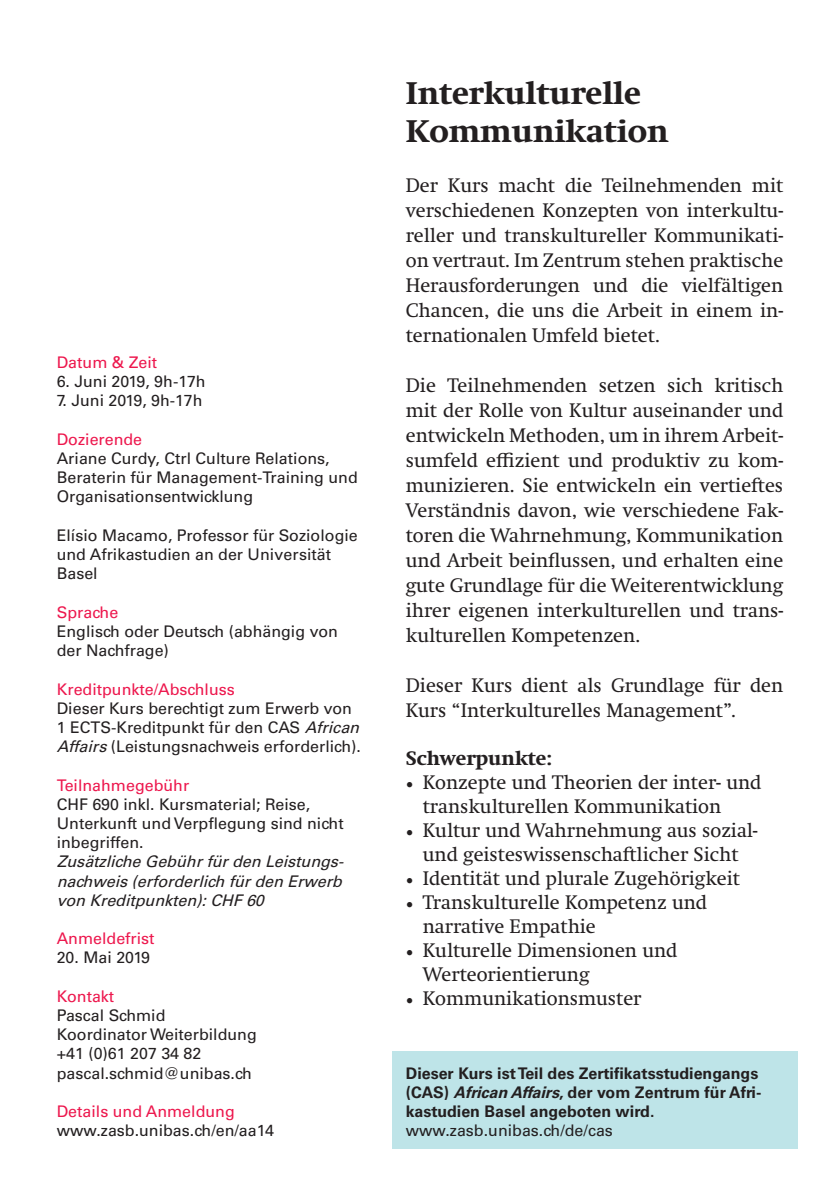
<style>
.page{position:relative;width:840px;height:1191px;background:#fff}
.page>*{position:absolute;margin:0;border:0;box-sizing:border-box;transform-origin:0 0}
.t1{font:700 32px/38.4px "Swift Neue LT Pro";color:#231f20}
.t2{font:20px/25px "Swift Neue LT Pro";color:#231f20}
.t3{font:700 20px "Swift Neue LT Pro";color:#231f20}
.t4{font:16px/19.2px "Univers LT Std";color:#231f20}
.t5{font:700 16px/19.2px "Univers LT Std";color:#231f20}
.t6{font:16px "Univers LT Std";color:#ed174d}
.t7{font:italic 16px/19.2px "Univers LT Std";color:#231f20;text-align:justify}
.s1{font-style:italic}
.s2{font-family:"Minion Pro"}
</style>
<div class="page">
<div style="left:391px;top:1051px;width:406px;height:97px;background:#bee4e8"></div>
<p class="t6" style="left:57px;top:353px;width:102px">Datum &amp; Zeit</p>
<p class="t4" style="left:57px;top:372px;width:150px">6. Juni 2019, 9h-17h</p>
<p class="t4" style="left:57px;top:391px;width:147px">7. Juni 2019, 9h-17h</p>
<p class="t6" style="left:57px;top:430px;width:87px">Dozierende</p>
<p class="t4" style="left:57px;top:449px;width:302px">Ariane Curdy, Ctrl Culture Relations,<br>Beraterin für Management-Training und<br>Organisationsentwicklung</p>
<p class="t4" style="left:57px;top:525px;width:302px">Elísio Macamo, Professor für Soziologie und Afrikastudien an der Universität<br>Basel</p>
<p class="t6" style="left:57px;top:602px;width:63px">Sprache</p>
<p class="t4" style="left:57px;top:621px;width:282px">Englisch oder Deutsch (abhängig von der Nachfrage)</p>
<p class="t6" style="left:57px;top:679px;width:179px">Kreditpunkte/Abschluss</p>
<p class="t4" style="left:57px;top:698px;width:308px">Dieser Kurs berechtigt zum Erwerb von<br>1 ECTS-Kreditpunkt für den CAS <span class="s1">African<br>Affairs</span>(Leistungsnachweis erforderlich).</p>
<p class="t6" style="left:57px;top:775px;width:134px">Teilnahmegebühr</p>
<p class="t4" style="left:57px;top:794px;width:288px">CHF 690 inkl. Kursmaterial; Reise,<br>Unterkunft und Verpflegung sind nicht inbegriffen.</p>
<p class="t7" style="left:57px;top:852px;width:292px">Zusätzliche Gebührfürden Leistungs&shy;nachweis(erforderlich fürden Erwerb von Kreditpunkten):CHF 60</p>
<p class="t6" style="left:57px;top:929px;width:99px">Anmeldefrist</p>
<p class="t4" style="left:57px;top:948px;width:95px">20. Mai 2019</p>
<p class="t6" style="left:57px;top:986px;width:59px">Kontakt</p>
<p class="t4" style="left:57px;top:1005px;width:201px">Pascal Schmid<br>Koordinator Weiterbildung +41 (0)61 207 34 82 pascal.schmid@unibas.ch</p>
<p class="t6" style="left:57px;top:1102px;width:179px">Details und Anmeldung</p>
<p class="t4" style="left:57px;top:1121px;width:219px">www.zasb.unibas.ch/en/aa14</p>
<h1 class="t1" style="left:405px;top:74px;width:264px">Interkulturelle<br>Kommunikation</h1>
<p class="t2" style="left:405px;top:173px;width:379px;text-align:justify">Der Kurs macht die Teilnehmenden mit verschiedenen Konzepten von interkultu&shy;reller und transkultureller Kommunikati&shy;on vertraut. Im Zentrum stehen praktische Herausforderungen und die vielfältigen Chancen, die uns die Arbeit in einem in&shy;ternationalen Umfeld bietet.</p>
<p class="t2" style="left:405px;top:373px;width:379px;text-align:justify">Die Teilnehmenden setzen sich kritisch mit der Rolle von Kultur auseinander und entwickeln Methoden, um in ihrem Arbeit&shy;sumfeld effizient und produktiv zu kom&shy;munizieren. Sie entwickeln ein vertieftes Verständnis davon, wie verschiedene Fak&shy;toren die Wahrnehmung, Kommunikation und Arbeit beinflussen, und erhalten eine gute Grundlage für die Weiterentwicklung ihrer eigenen interkulturellen und trans&shy;kulturellen Kompetenzen.</p>
<p class="t2" style="left:405px;top:673px;width:379px">Dieser Kurs dient als Grundlage für den<br>Kurs “Interkulturelles Management”.</p>
<p class="t3" style="left:405px;top:747px;width:148px">Schwerpunkte:</p>
<p class="t2" style="left:422px;top:770px;width:340px;line-height:24px;text-indent:-17px"><span class="s2">•</span> Konzepte und Theorien der inter- und transkulturellen Kommunikation</p>
<p class="t2" style="left:405px;top:818px;width:353px;line-height:24px;text-align:center"><span class="s2">•</span> Kultur und Wahrnehmung aus sozial&shy;und geisteswissenschaftlicher Sicht</p>
<p class="t2" style="left:405px;top:866px;width:335px"><span class="s2">•</span> Identität und plurale Zugehörigkeit</p>
<p class="t2" style="left:422px;top:890px;width:286px;line-height:24px;text-indent:-17px"><span class="s2">•</span> Transkulturelle Kompetenz und narrative Empathie</p>
<p class="t2" style="left:422px;top:938px;width:256px;line-height:24px;text-indent:-17px"><span class="s2">•</span> Kulturelle Dimensionen und<br>Werteorientierung</p>
<p class="t2" style="left:405px;top:986px;width:237px"><span class="s2">•</span> Kommunikationsmuster</p>
<p class="t5" style="left:405px;top:1063px;width:357px">Dieser Kurs ist Teil des Zertifikatsstudiengangs (CAS) <span class="s1">African Affairs</span>, der vom Zentrum für Afri&shy;kastudien Basel angeboten wird.</p>
<p class="t4" style="left:405px;top:1121px;width:208px">www.zasb.unibas.ch/de/cas</p>
<p class="t5" style="left:405px;top:1082px;width:321px">This cou se is part of the Certificate of Ad&shy;v nced Studies (CAS) in African Affairs.</p>
<p class="t4" style="left:564px;top:1121px;width:20px">en</p>
</div>
